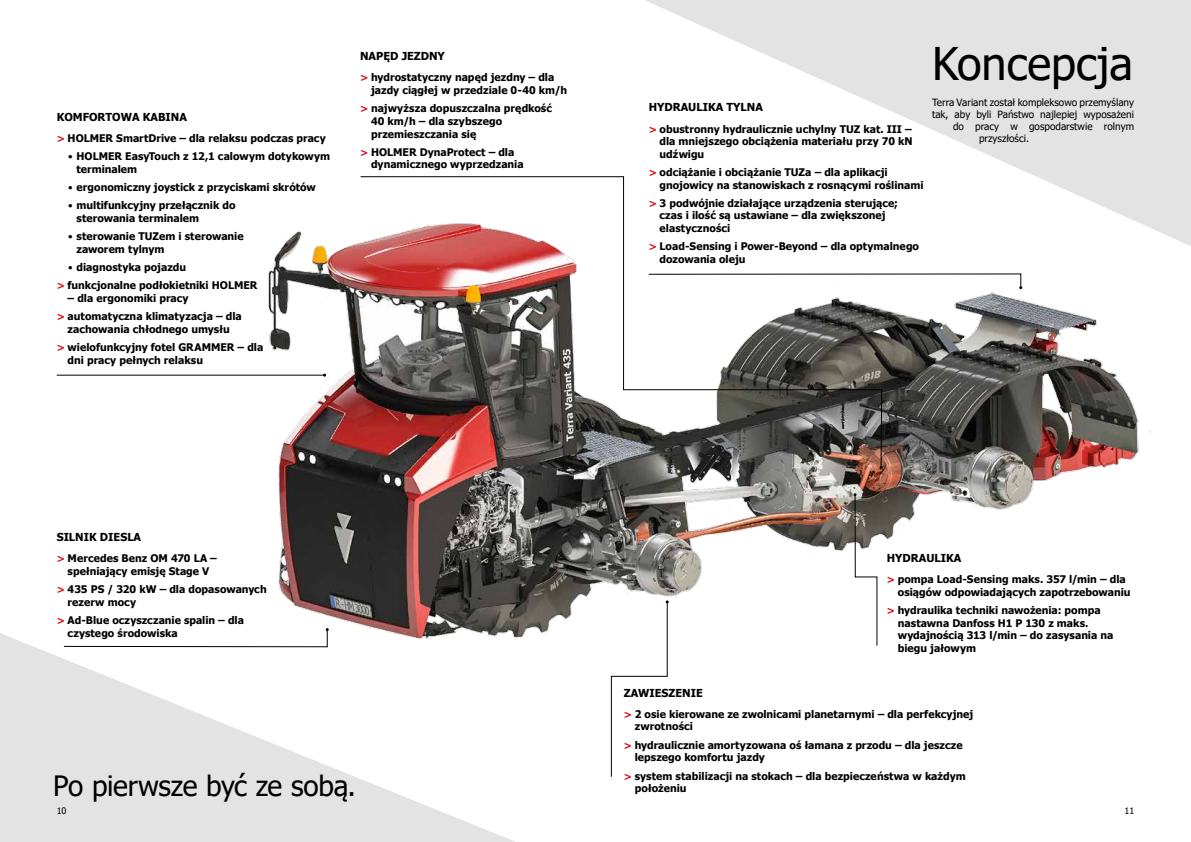
<style>
.page{position:relative;width:1191px;height:842px;background:#fff}
.page>*{position:absolute;margin:0;border:0;box-sizing:border-box;transform-origin:0 0}
.t1{font:45px "Tahoma";color:#000}
.t2{font:28px "Tahoma";letter-spacing:-.015em;color:#000}
.t3{font:700 11px "Tahoma";color:#000}
.t4{font:700 10.5px/12.6px "Tahoma";color:#000}
.t5{font:10px "Tahoma";color:#000}
.t6{font:9px "Tahoma";color:#000}
.s1{font-size:10px;color:#dc0814}
.s2{font-weight:400;font-size:10px}
</style>
<div class="page">
<svg style="left:0;top:633px;width:515px;height:209px;fill:#e3e3e3"></svg>
<img style="left:170px;top:231px;width:981px;height:470px">
<svg style="left:63px;top:628px;width:266px;height:19px"></svg>
<svg style="left:360px;top:176px;width:522px;height:292px"></svg>
<hr style="left:57px;top:375px;width:267px;height:1px;background:#000">
<svg style="left:644px;top:0;width:547px;height:246px"></svg>
<svg style="left:853px;top:493px;width:24px;height:153px"></svg>
<svg style="left:610px;top:600px;width:58px;height:177px"></svg>
<svg style="left:648px;top:273px;width:374px;height:16px"></svg>
<p class="t3" style="left:57px;top:109px;width:132px">KOMFORTOWA KABINA</p>
<p class="t4" style="left:57px;top:132px;width:270px"><span class="s1">&gt;</span> HOLMER SmartDrive – dla relaksu podczas pracy</p>
<p class="t4" style="left:77px;top:151px;width:255px;text-indent:-9px"><span class="s2">•</span> HOLMER EasyTouch z 12,1 calowym dotykowym terminalem</p>
<p class="t4" style="left:68px;top:181px;width:249px"><span class="s2">•</span> ergonomiczny joystick z przyciskami skrótów</p>
<p class="t4" style="left:77px;top:200px;width:160px;text-indent:-9px"><span class="s2">•</span> multifunkcyjny przełącznik do sterowania terminalem</p>
<p class="t4" style="left:77px;top:231px;width:169px;text-indent:-9px"><span class="s2">•</span> sterowanie TUZem i sterowanie zaworem tylnym</p>
<p class="t4" style="left:57px;top:259px;width:202px;line-height:18.3px;text-indent:11px"><span class="s2">•</span> diagnostyka pojazdu<br><span class="s1">&gt;</span> funkcjonalne podłokietniki HOLMER</p>
<p class="t4" style="left:57px;top:290px;width:187px;line-height:18.3px;text-indent:11px">– dla ergonomiki pracy<br><span class="s1">&gt;</span> automatyczna klimatyzacja – dla</p>
<p class="t4" style="left:57px;top:320px;width:208px;line-height:18.3px;text-indent:11px">zachowania chłodnego umysłu<br><span class="s1">&gt;</span> wielofunkcyjny fotel GRAMMER – dla</p>
<p class="t4" style="left:68px;top:354px;width:137px">dni pracy pełnych relaksu</p>
<p class="t3" style="left:360px;top:49px;width:86px">NAPĘD JEZDNY</p>
<p class="t4" style="left:371px;top:72px;width:198px;text-indent:-11px"><span class="s1">&gt;</span> hydrostatyczny napęd jezdny – dla jazdy ciągłej w przedziale 0-40 km/h</p>
<p class="t4" style="left:371px;top:103px;width:182px;text-indent:-11px"><span class="s1">&gt;</span> najwyższa dopuszczalna prędkość<br>40 km/h – dla szybszego przemieszczania się</p>
<p class="t4" style="left:371px;top:146px;width:154px;text-indent:-11px"><span class="s1">&gt;</span> HOLMER DynaProtect – dla dynamicznego wyprzedzania</p>
<p class="t3" style="left:648px;top:100px;width:116px">HYDRAULIKA TYLNA</p>
<p class="t4" style="left:659px;top:123px;width:255px;text-align:justify;text-indent:-11px"><span class="s1">&gt;</span> obustronny hydraulicznie uchylny TUZ kat. III – dla mniejszego obciążenia materiału przy 70 kN udźwigu</p>
<p class="t4" style="left:659px;top:166px;width:265px;text-indent:-11px"><span class="s1">&gt;</span> odciążanie i obciążanie TUZa – dla aplikacji gnojowicy na stanowiskach z rosnącymi roślinami</p>
<p class="t4" style="left:659px;top:197px;width:240px;text-indent:-11px"><span class="s1">&gt;</span> 3 podwójnie działające urządzenia sterujące; czas i ilość są ustawiane – dla zwiększonej elastyczności</p>
<p class="t4" style="left:659px;top:241px;width:261px;text-indent:-11px"><span class="s1">&gt;</span> Load-Sensing i Power-Beyond – dla optymalnego dozowania oleju</p>
<h1 class="t1" style="left:932px;top:33px;width:203px">Koncepcja</h1>
<p class="t5" style="left:932px;top:96px;width:203px">Terra Variant został kompleksowo przemyślany</p>
<p class="t5" style="left:932px;top:108px;width:203px">tak, aby byli Państwo najlepiej wyposażeni</p>
<p class="t5" style="left:953px;top:120px;width:183px">do pracy w gospodarstwie rolnym</p>
<p class="t5" style="left:979px;top:132px;width:52px">przyszłości.</p>
<p class="t3" style="left:57px;top:529px;width:86px">SILNIK DIESLA</p>
<p class="t4" style="left:57px;top:553px;width:162px;text-align:center"><span class="s1">&gt;</span> Mercedes Benz OM 470 LA – spełniający emisję Stage V</p>
<p class="t4" style="left:68px;top:583px;width:201px;text-indent:-11px"><span class="s1">&gt;</span> 435 PS / 320 kW – dla dopasowanych rezerw mocy</p>
<p class="t4" style="left:68px;top:614px;width:178px;text-indent:-11px"><span class="s1">&gt;</span> Ad-Blue oczyszczanie spalin – dla czystego środowiska</p>
<h2 class="t2" style="left:53px;top:767px;width:304px">Po pierwsze być ze sobą.</h2>
<p class="t6" style="left:57px;top:804px;width:11px">10</p>
<p class="t3" style="left:887px;top:550px;width:76px">HYDRAULIKA</p>
<p class="t4" style="left:897px;top:574px;width:234px;text-indent:-11px"><span class="s1">&gt;</span> pompa Load-Sensing maks. 357 l/min – dla osiągów odpowiadających zapotrzebowaniu</p>
<p class="t4" style="left:897px;top:604px;width:217px;text-indent:-11px"><span class="s1">&gt;</span> hydraulika techniki nawożenia: pompa nastawna Danfoss H1 P 130 z maks. wydajnością 313 l/min – do zasysania na biegu jałowym</p>
<p class="t3" style="left:624px;top:685px;width:80px">ZAWIESZENIE</p>
<p class="t4" style="left:635px;top:708px;width:340px;text-indent:-11px"><span class="s1">&gt;</span> 2 osie kierowane ze zwolnicami planetarnymi – dla perfekcyjnej zwrotności</p>
<p class="t4" style="left:635px;top:739px;width:329px;text-indent:-11px"><span class="s1">&gt;</span> hydraulicznie amortyzowana oś łamana z przodu – dla jeszcze lepszego komfortu jazdy</p>
<p class="t4" style="left:635px;top:770px;width:332px;text-indent:-11px"><span class="s1">&gt;</span> system stabilizacji na stokach – dla bezpieczeństwa w każdym położeniu</p>
<p class="t6" style="left:1124px;top:804px;width:11px">11</p>
</div>
